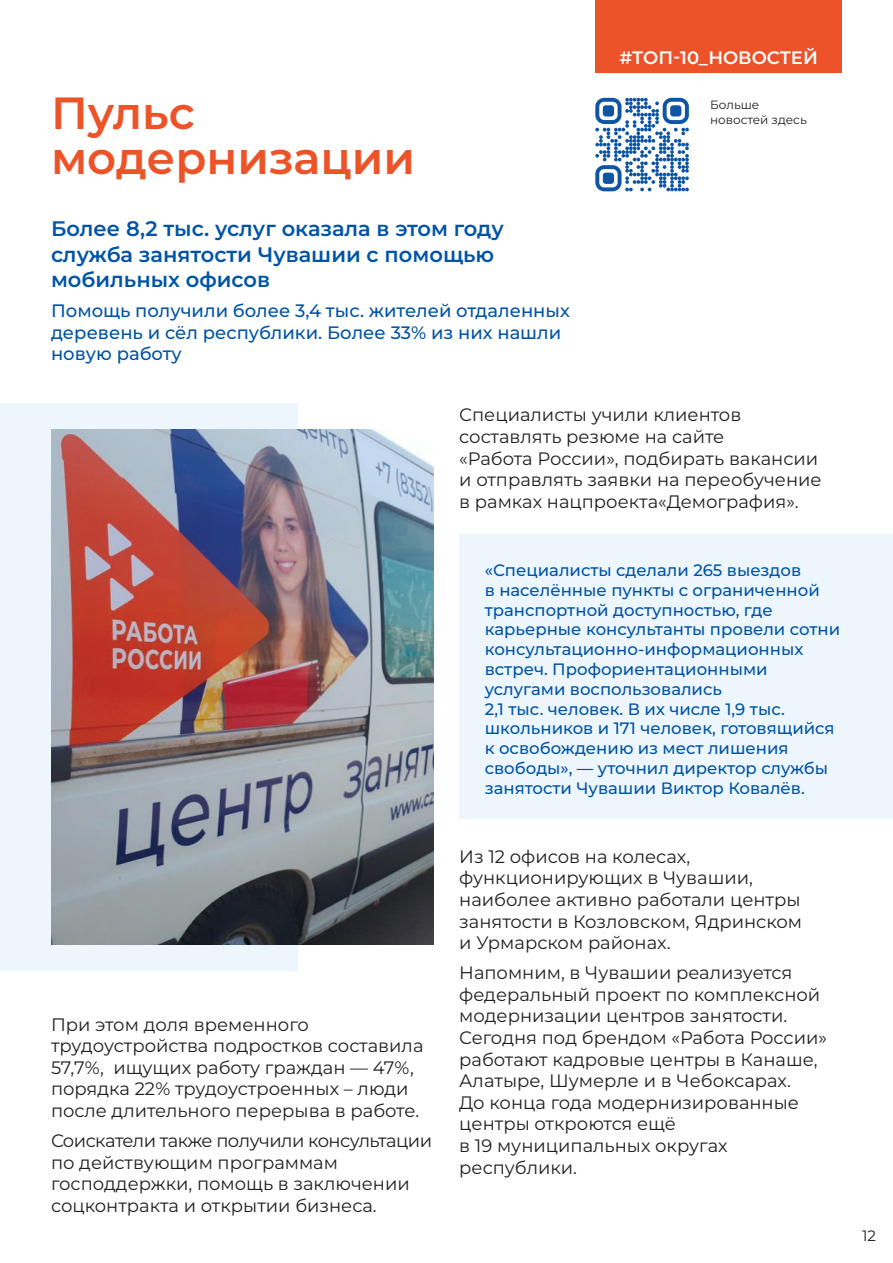
<style>
.page{position:relative;width:893px;height:1263px;background:#fff}
.page>*{position:absolute;margin:0;border:0;box-sizing:border-box;transform-origin:0 0}
.t1{font:600 45px "Montserrat";color:#ec5328}
.t2{font:600 21px/25.2px "Montserrat";color:#0154a6}
.t3{font:18px/21.6px "Montserrat";color:#231f20}
.t4{font:500 18px/21.6px "Montserrat";color:#0154a6}
.t5{font:600 18px "Montserrat";color:#fff}
.t6{font:500 16.5px/19.8px "Montserrat";color:#0154a6}
.t7{font:15px "Montserrat";color:#231f20}
.t8{font:12px "Montserrat";color:#231f20}
</style>
<div class="page">
<div style="left:459px;top:534px;width:434px;height:285px;background:#edf6fc"></div>
<div style="left:0;top:404px;width:298px;height:567px;background:#edf6fc"></div>
<svg style="left:595px;top:98px;width:94px;height:93px"></svg>
<div style="left:595px;top:0;width:247px;height:72px;background:#ec5328"></div>
<img style="left:51px;top:430px;width:383px;height:514px">
<h1 class="t1" style="left:51px;top:83px;width:145px">Пульс</h1>
<h1 class="t1" style="left:51px;top:128px;width:366px">модернизации</h1>
<p class="t2" style="left:51px;top:216px;width:454px">Более 8,2 тыс. услуг оказала в этом году служба занятости Чувашии с помощью мобильных офисов</p>
<p class="t4" style="left:51px;top:299px;width:520px">Помощь получили более 3,4 тыс. жителей отдаленных деревень и сёл республики. Более 33% из них нашли новую работу</p>
<p class="t5" style="left:619px;top:45px;width:200px">#ТОП-10_НОВОСТЕЙ</p>
<p class="t8" style="left:710px;top:97px;width:51px">Больше</p>
<p class="t8" style="left:710px;top:112px;width:98px">новостей здесь</p>
<p class="t3" style="left:459px;top:404px;width:364px">Специалисты учили клиентов составлять резюме на сайте<br>«Работа России», подбирать вакансии и отправлять заявки на переобучение в рамках нацпроекта«Демография».</p>
<p class="t3" style="left:51px;top:1013px;width:374px">При этом доля временного трудоустройства подростков составила 57,7%, ищущих работу граждан — 47%, порядка 22% трудоустроенных – люди после длительного перерыва в работе.</p>
<p class="t3" style="left:51px;top:1129px;width:383px">Соискатели также получили консультации по действующим программам господдержки, помощь в заключении соцконтракта и открытии бизнеса.</p>
<p class="t6" style="left:485px;top:560px;width:357px">«Специалисты сделали 265 выездов<br>в населённые пункты с ограниченной транспортной доступностью, где карьерные консультанты провели сотни консультационно-информационных встреч. Профориентационными услугами воспользовались<br>2,1 тыс. человек. В их числе 1,9 тыс. школьников и 171 человек, готовящийся к освобождению из мест лишения свободы», — уточнил директор службы занятости Чувашии Виктор Ковалёв.</p>
<p class="t3" style="left:459px;top:845px;width:344px">Из 12 офисов на колесах, функционирующих в Чувашии, наиболее активно работали центры занятости в Козловском, Ядринском и Урмарском районах.</p>
<p class="t3" style="left:459px;top:961px;width:369px">Напомним, в Чувашии реализуется федеральный проект по комплексной модернизации центров занятости.<br>Сегодня под брендом «Работа России» работают кадровые центры в Канаше,<br>Алатыре, Шумерле и в Чебоксарах.<br>До конца года модернизированные центры откроются ещё<br>в 19 муниципальных округах республики.</p>
<p class="t7" style="left:862px;top:1226px;width:15px">12</p>
</div>
